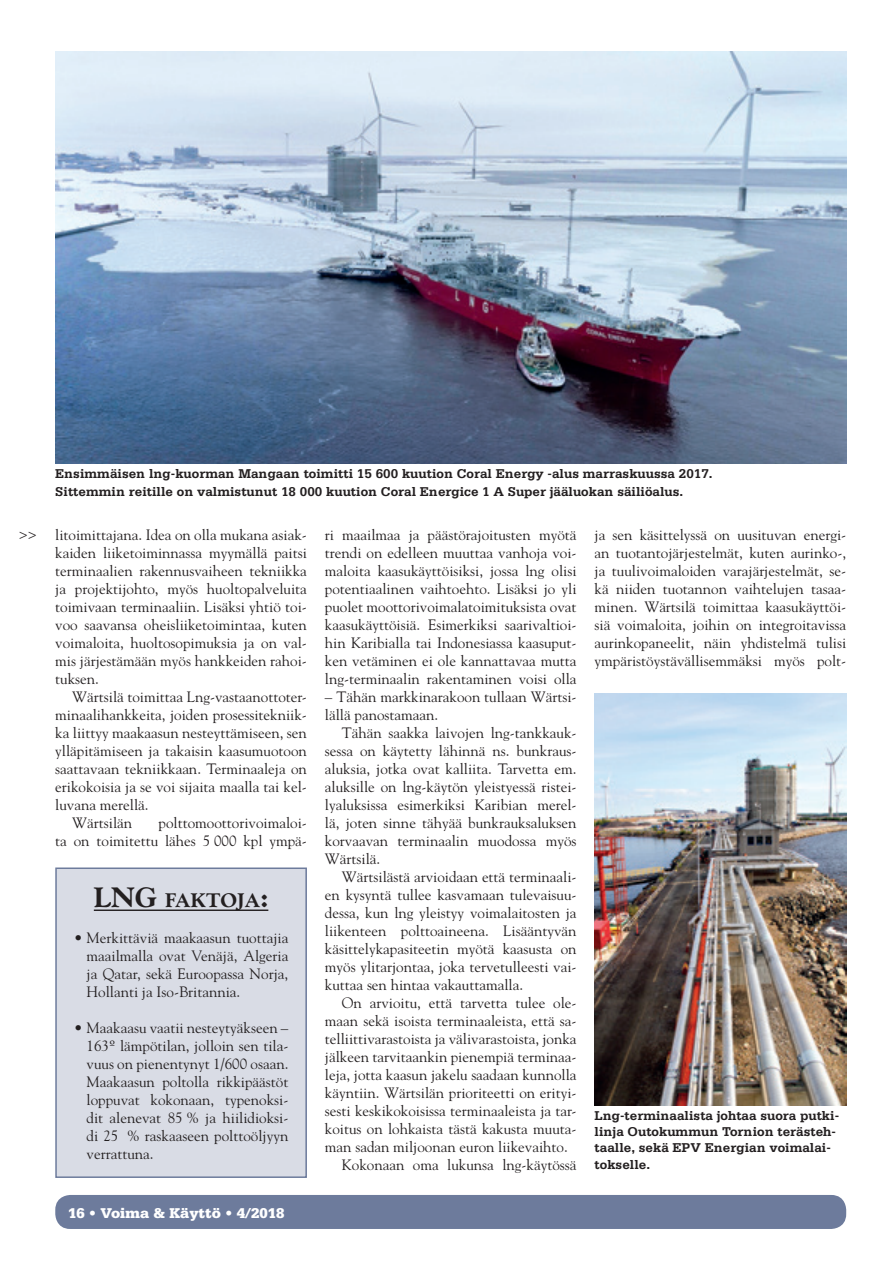
<style>
.page{position:relative;width:893px;height:1263px;background:#fff}
.page>*{position:absolute;margin:0;border:0;box-sizing:border-box;transform-origin:0 0}
.t1{font:800 28.5px "Goudy";color:#231f20}
.t2{font:800 19.95px "Goudy";color:#231f20}
.t3{font:15px/18px "Goudy";color:#231f20;text-align:justify}
.t4{font:900 15px "Serifa";color:#fff}
.t5{font:700 13.5px/16.2px "Serifa";color:#231f20}
.s1{font-size:28.5px}
</style>
<div class="page">
<div style="left:55px;top:1195px;width:791px;height:34px;background:#6d7b9c;border-radius:15px"></div>
<div style="left:56px;top:868px;width:250px;height:309px;background:#d9dce5"></div>
<hr style="left:94px;top:909px;width:174px;height:2px;background:#231f20">
<div style="left:55px;top:867px;width:252px;height:311px;border:2px solid #6d7b9c"></div>
<img style="left:55px;top:51px;width:791px;height:412px">
<img style="left:595px;top:693px;width:251px;height:413px">
<p class="t5" style="left:55px;top:464px;width:659px;line-height:18px">Ensimmäisen lng-kuorman Mangaan toimitti 15 600 kuution Coral Energy -alus marraskuussa 2017.<br>Sittemmin reitille on valmistunut 18 000 kuution Coral Energice 1 A Super jääluokan säiliöalus.</p>
<p class="t3" style="left:55px;top:525px;width:253px;text-indent:-37px">&gt;&gt; litoimittajana. Idea on olla mukana asiak&shy;kaiden liiketoiminnassa myymällä paitsi terminaalien rakennusvaiheen tekniikka ja projektijohto, myös huoltopalveluita toimivaan terminaaliin. Lisäksi yhtiö toi&shy;voo saavansa oheisliiketoimintaa, kuten voimaloita, huoltosopimuksia ja on val&shy;mis järjestämään myös hankkeiden rahoi&shy;tuksen.</p>
<p class="t3" style="left:72px;top:687px;width:236px">Wärtsilä toimittaa Lng-vastaanottoter-</p>
<p class="t3" style="left:55px;top:705px;width:253px">minaalihankkeita, joiden prosessitekniik-</p>
<p class="t3" style="left:55px;top:723px;width:253px">ka liittyy maakaasun nesteyttämiseen, sen</p>
<p class="t3" style="left:55px;top:741px;width:253px">ylläpitämiseen ja takaisin kaasumuotoon</p>
<p class="t3" style="left:55px;top:759px;width:253px">saattavaan tekniikkaan. Terminaaleja on</p>
<p class="t3" style="left:55px;top:777px;width:253px">erikokoisia ja se voi sijaita maalla tai kel-</p>
<p class="t3" style="left:55px;top:795px;width:95px">luvana merellä.</p>
<p class="t3" style="left:72px;top:813px;width:61px">Wärtsilän</p>
<p class="t3" style="left:55px;top:813px;width:253px;text-align:right">polttomoottorivoimaloi-<br>ta on toimitettu lähes 5 000 kpl ympä-</p>
<h1 class="t1" style="left:94px;top:881px;width:22px">LNG</h1>
<h2 class="t2" style="left:165px;top:889px;width:105px">FAKTOJA<span class="s1">:</span></h2>
<p class="t3" style="left:87px;top:929px;width:203px;text-indent:-13px">• Merkittäviä maakaasun tuottajia maailmalla ovat Venäjä, Algeria ja Qatar, sekä Euroopassa Norja, Hollanti ja Iso-Britannia.</p>
<p class="t3" style="left:87px;top:1019px;width:203px;text-indent:-13px">• Maakaasu vaatii nesteytyäkseen – 163º lämpötilan, jolloin sen tila&shy;vuus on pienentynyt 1/600 osaan.<br>Maakaasun poltolla rikkipäästöt loppuvat kokonaan, typenoksi&shy;dit alenevat 85 % ja hiilidioksi&shy;di 25 % raskaaseen polttoöljyyn verrattuna.</p>
<p class="t4" style="left:68px;top:1204px;width:218px">16 • Voima &amp; Käyttö • 4/2018</p>
<p class="t3" style="left:325px;top:525px;width:253px">ri maailmaa ja päästörajoitusten myötä trendi on edelleen muuttaa vanhoja voi&shy;maloita kaasukäyttöisiksi, jossa lng olisi potentiaalinen vaihtoehto. Lisäksi jo yli puolet moottorivoimalatoimituksista ovat kaasukäyttöisiä. Esimerkiksi saarivaltioi&shy;hin Karibialla tai Indonesiassa kaasuput&shy;ken vetäminen ei ole kannattavaa mutta lng-terminaalin rakentaminen voisi olla</p>
<p class="t3" style="left:325px;top:687px;width:253px">– Tähän markkinarakoon tullaan Wärtsi&shy;lällä panostamaan.</p>
<p class="t3" style="left:325px;top:723px;width:253px;text-indent:17px">Tähän saakka laivojen lng-tankkauk&shy;sessa on käytetty lähinnä ns. bunkraus&shy;aluksia, jotka ovat kalliita. Tarvetta em. aluksille on lng-käytön yleistyessä ristei&shy;lyaluksissa esimerkiksi Karibian merel&shy;lä, joten sinne tähyää bunkrauksaluksen korvaavan terminaalin muodossa myös Wärtsilä.</p>
<p class="t3" style="left:325px;top:867px;width:253px;text-indent:17px">Wärtsilästä arvioidaan että terminaali&shy;en kysyntä tullee kasvamaan tulevaisuu&shy;dessa, kun lng yleistyy voimalaitosten ja liikenteen polttoaineena. Lisääntyvän käsittelykapasiteetin myötä kaasusta on myös ylitarjontaa, joka tervetulleesti vai&shy;kuttaa sen hintaa vakauttamalla.</p>
<p class="t3" style="left:342px;top:993px;width:236px">On arvioitu, että tarvetta tulee ole-</p>
<p class="t3" style="left:325px;top:1011px;width:253px">maan sekä isoista terminaaleista, että sa-</p>
<p class="t3" style="left:325px;top:1029px;width:253px">telliittivarastoista ja välivarastoista, jonka</p>
<p class="t3" style="left:325px;top:1047px;width:253px">jälkeen tarvitaankin pienempiä terminaa-</p>
<p class="t3" style="left:325px;top:1065px;width:253px">leja, jotta kaasun jakelu saadaan kunnolla</p>
<p class="t3" style="left:325px;top:1083px;width:253px">käyntiin. Wärtsilän prioriteetti on erityi-</p>
<p class="t3" style="left:325px;top:1101px;width:253px">sesti keskikokoisissa terminaaleista ja tar-</p>
<p class="t3" style="left:325px;top:1119px;width:253px">koitus on lohkaista tästä kakusta muuta-</p>
<p class="t3" style="left:325px;top:1137px;width:244px">man sadan miljoonan euron liikevaihto.</p>
<p class="t3" style="left:342px;top:1155px;width:236px">Kokonaan oma lukunsa lng-käytössä</p>
<p class="t3" style="left:595px;top:525px;width:253px">ja sen käsittelyssä on uusituvan energi&shy;an tuotantojärjestelmät, kuten aurinko-, ja tuulivoimaloiden varajärjestelmät, se&shy;kä niiden tuotannon vaihtelujen tasaa&shy;minen. Wärtsilä toimittaa kaasukäyttöi&shy;siä voimaloita, joihin on integroitavissa aurinkopaneelit, näin yhdistelmä tulisi ympäristöystävällisemmäksi myös polt-</p>
<p class="t5" style="left:595px;top:1107px;width:246px">Lng-terminaalista johtaa suora putki&shy;linja Outokummun Tornion terästeh&shy;taalle, sekä EPV Energian voimalai&shy;tokselle.</p>
</div>
